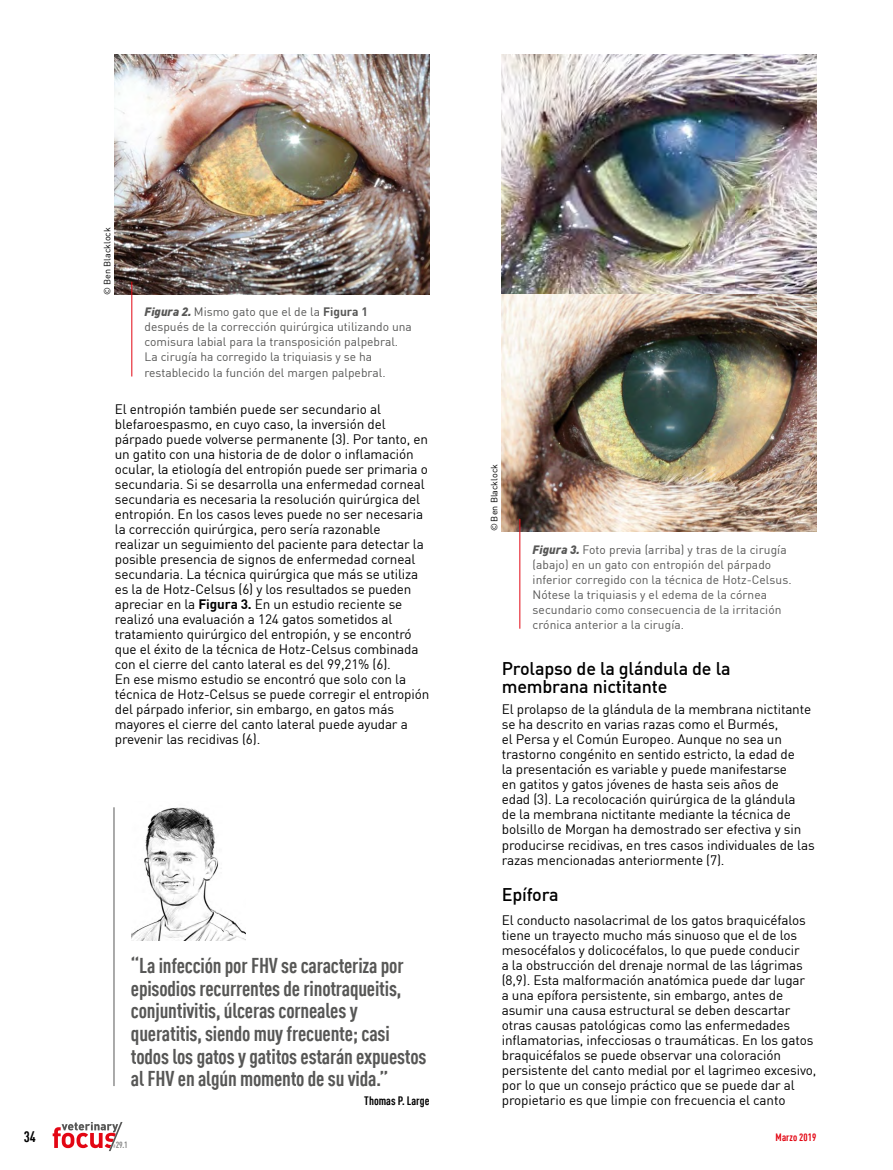
<style>
.page{position:relative;width:893px;height:1170px;background:#fff}
.page>*{position:absolute;margin:0;border:0;box-sizing:border-box;transform-origin:0 0}
.t1{font:700 condensed 21px/22.5px "DIN Pro";letter-spacing:-.01em;color:#575756}
.t2{font:500 18px/18px "DIN Pro";letter-spacing:-.01em;color:#000}
.t3{font:700 condensed 15px "DIN Pro";color:#000}
.t4{font:13.5px/15px "DIN Pro";letter-spacing:-.01em;color:#000}
.t5{font:12px/15px "DIN Pro";color:#575756}
.t6{font:700 condensed 12px "DIN Pro";color:#000}
.t7{font:700 condensed 10.5px "DIN Pro";letter-spacing:.01em;color:#e30613}
.t8{font:9px "DIN Pro";color:#000}
.t9{font:700 condensed 8.85px "DIN Pro";color:#878787}
.s1{font-weight:900;font-style:italic}
.s2{font-weight:700}
.s3{font-weight:400;font-size:5.25px}
</style>
<div class="page">
<img style="left:502px;top:54px;width:314px;height:477px">
<hr style="left:519px;top:519px;width:1px;height:109px;background:#e30613">
<hr style="left:114px;top:807px;width:1px;height:278px;background:#575756">
<img style="left:131px;top:807px;width:114px;height:133px">
<img style="left:115px;top:54px;width:314px;height:240px">
<hr style="left:131px;top:282px;width:1px;height:94px;background:#e30613">
<svg style="left:53px;top:1122px;width:70px;height:28px"></svg>
<p class="t8" style="left:100px;top:294px;width:69px;rotate:-90deg">© Ben Blacklock</p>
<p class="t5" style="left:145px;top:304px;width:269px"><span class="s1">Figura 2.</span> Mismo gato que el de la <span class="s2">Figura 1 </span>después de la corrección quirúrgica utilizando una comisura labial para la transposición palpebral.<br>La cirugía ha corregido la triquiasis y se ha restablecido la función del margen palpebral.</p>
<p class="t4" style="left:115px;top:401px;width:316px">El entropión también puede ser secundario al blefaroespasmo, en cuyo caso, la inversión del párpado puede volverse permanente (3). Por tanto, en un gatito con una historia de de dolor o inflamación ocular, la etiología del entropión puede ser primaria o secundaria. Si se desarrolla una enfermedad corneal secundaria es necesaria la resolución quirúrgica del entropión. En los casos leves puede no ser necesaria la corrección quirúrgica, pero sería razonable<br>realizar un seguimiento del paciente para detectar la posible presencia de signos de enfermedad corneal secundaria. La técnica quirúrgica que más se utiliza es la de Hotz-Celsus (6) y los resultados se pueden apreciar en la <span class="s2">Figura 3.</span> En un estudio reciente se realizó una evaluación a 124 gatos sometidos al tratamiento quirúrgico del entropión, y se encontró que el éxito de la técnica de Hotz-Celsus combinada con el cierre del canto lateral es del 99,21% (6).<br>En ese mismo estudio se encontró que solo con la técnica de Hotz-Celsus se puede corregir el entropión del párpado inferior, sin embargo, en gatos más mayores el cierre del canto lateral puede ayudar a prevenir las recidivas (6).</p>
<p class="t1" style="left:131px;top:953px;width:297px">“La infección por FHV se caracteriza por episodios recurrentes de rinotraqueitis, conjuntivitis, úlceras corneales y queratitis, siendo muy frecuente; casi todos los gatos y gatitos estarán expuestos al FHV en algún momento de su vida.”</p>
<p class="t6" style="left:364px;top:1092px;width:67px">Thomas P. Large</p>
<p class="t8" style="left:487px;top:531px;width:69px;rotate:-90deg">© Ben Blacklock</p>
<p class="t5" style="left:533px;top:541px;width:261px"><span class="s1">Figura 3.</span> Foto previa (arriba) y tras de la cirugía (abajo) en un gato con entropión del párpado inferior corregido con la técnica de Hotz-Celsus.<br>Nótese la triquiasis y el edema de la córnea secundario como consecuencia de la irritación crónica anterior a la cirugía.</p>
<h2 class="t2" style="left:502px;top:658px;width:230px">Prolapso de la glándula de la membrana nictitante</h2>
<p class="t4" style="left:502px;top:701px;width:314px">El prolapso de la glándula de la membrana nictitante se ha descrito en varias razas como el Burmés,<br>el Persa y el Común Europeo. Aunque no sea un trastorno congénito en sentido estricto, la edad de<br>la presentación es variable y puede manifestarse<br>en gatitos y gatos jóvenes de hasta seis años de<br>edad (3). La recolocación quirúrgica de la glándula<br>de la membrana nictitante mediante la técnica de bolsillo de Morgan ha demostrado ser efectiva y sin producirse recidivas, en tres casos individuales de las razas mencionadas anteriormente (7).</p>
<h2 class="t2" style="left:502px;top:883px;width:59px">Epífora</h2>
<p class="t4" style="left:502px;top:911px;width:316px">El conducto nasolacrimal de los gatos braquicéfalos tiene un trayecto mucho más sinuoso que el de los mesocéfalos y dolicocéfalos, lo que puede conducir<br>a la obstrucción del drenaje normal de las lágrimas (8,9). Esta malformación anatómica puede dar lugar<br>a una epífora persistente, sin embargo, antes de asumir una causa estructural se deben descartar otras causas patológicas como las enfermedades inflamatorias, infecciosas o traumáticas. En los gatos braquicéfalos se puede observar una coloración persistente del canto medial por el lagrimeo excesivo, por lo que un consejo práctico que se puede dar al propietario es que limpie con frecuencia el canto</p>
<p class="t3" style="left:24px;top:1125px;width:14px">34</p>
<p class="t7" style="left:776px;top:1128px;width:42px">Marzo 2019</p>
<p class="t9" style="left:113px;top:1138px;width:16px"><span class="s3">#</span>29.1</p>
</div>
